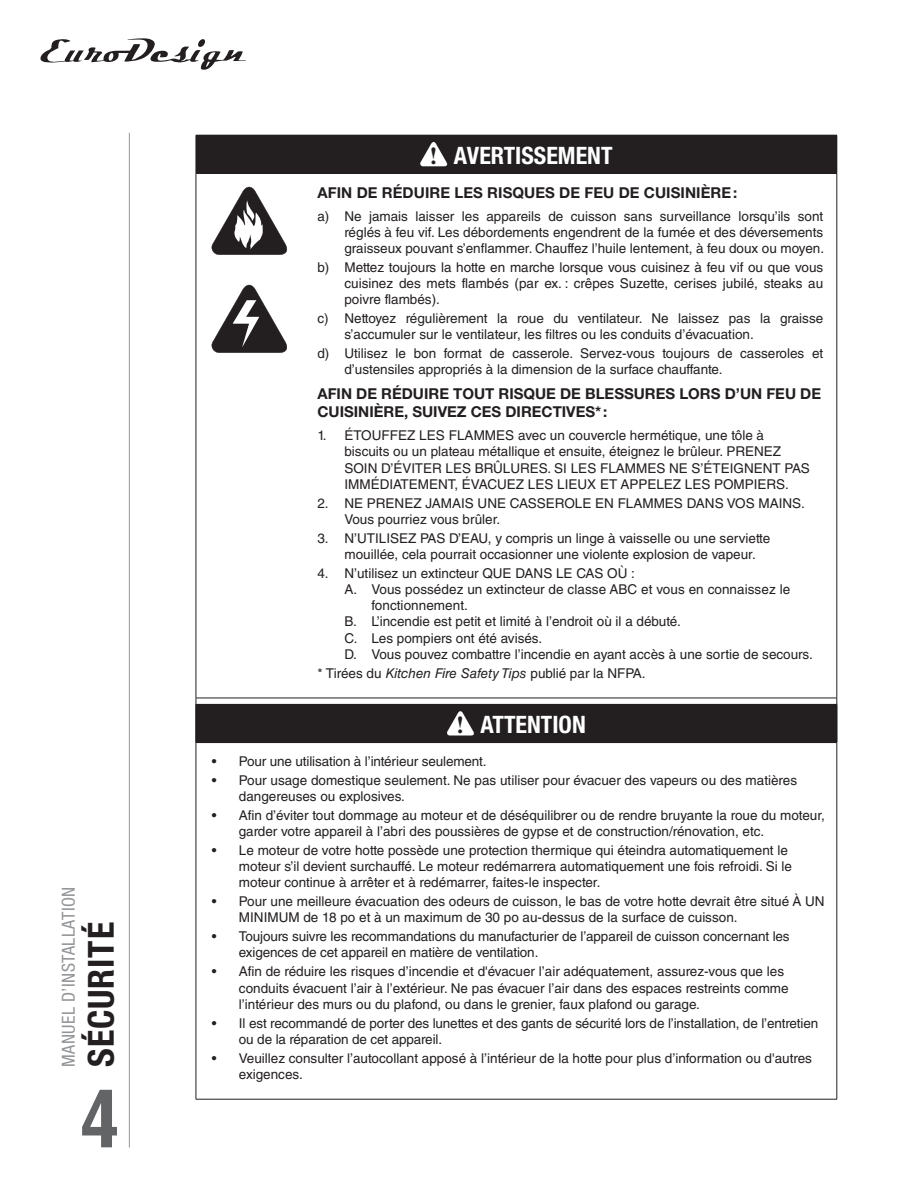
<style>
.page{position:relative;width:918px;height:1188px;background:#fff}
.page>*{position:absolute;margin:0;border:0;box-sizing:border-box;transform-origin:0 0}
.t1{font:700 condensed 78px "Helvetica LT Std";color:#636466}
.t2{font:700 condensed 36px "Helvetica Neue LT Std";letter-spacing:.025em;color:#231f20}
.t3{font:700 condensed 24px "Helvetica Neue LT Std";color:#fff}
.t4{font:condensed 18px "Helvetica Neue LT Std";letter-spacing:.025em;color:#939598}
.t5{font:700 15px/18px "Helvetica Neue LT Std";color:#231f20}
.t6{font:13.5px/16.2px "Helvetica LT Std";color:#231f20}
.s1{font-family:"Times New Roman";font-stretch:normal;font-size:24.6px;color:#231f20}
.s2{font-style:italic}
</style>
<div class="page">
<svg style="left:40px;top:38px;width:206px;height:32px"></svg>
<hr style="left:129px;top:133px;width:1px;height:1015px;background:#939598">
<div style="left:196px;top:135px;width:641px;height:38px;background:#231f20"></div>
<hr style="left:837px;top:135px;width:1px;height:38px;background:#231f20">
<hr style="left:196px;top:174px;width:1px;height:524px;background:#231f20">
<hr style="left:196px;top:698px;width:108px;height:1px;background:#231f20">
<hr style="left:196px;top:698px;width:1px;height:44px;background:#231f20">
<hr style="left:837px;top:174px;width:1px;height:524px;background:#231f20">
<hr style="left:304px;top:698px;width:533px;height:1px;background:#231f20">
<hr style="left:837px;top:698px;width:1px;height:44px;background:#231f20">
<hr style="left:196px;top:173px;width:641px;height:1px;background:#231f20">
<svg style="left:420px;top:142px;width:27px;height:25px"></svg>
<svg style="left:211px;top:186px;width:77px;height:69px"></svg>
<svg style="left:212px;top:284px;width:75px;height:69px"></svg>
<div style="left:196px;top:704px;width:641px;height:39px;background:#231f20"></div>
<hr style="left:196px;top:743px;width:1px;height:356px;background:#231f20">
<svg style="left:196px;top:1099px;width:16px;height:1px"></svg>
<hr style="left:837px;top:743px;width:1px;height:356px;background:#231f20">
<hr style="left:212px;top:1099px;width:625px;height:1px;background:#231f20">
<svg style="left:447px;top:711px;width:27px;height:25px"></svg>
<h3 class="t4" style="left:58px;top:1067px;width:182px;rotate:-90deg">MANUEL D’INSTALLATION</h3>
<h2 class="t2" style="left:80px;top:1067px;width:146px;rotate:-90deg">SÉCURITÉ</h2>
<h1 class="t1" style="left:80px;top:1075px;width:40px">4</h1>
<h3 class="t3" style="left:430px;top:142px;width:185px"><span class="s1">!</span> AVERTISSEMENT</h3>
<p class="t5" style="left:317px;top:185px;width:421px">AFIN DE RÉDUIRE LES RISQUES DE FEU DE CUISINIÈRE :</p>
<p class="t6" style="left:344px;top:209px;width:481px;text-align:justify;text-indent:-27px">a) Ne jamais laisser les appareils de cuisson sans surveillance lorsqu’ils sont réglés à feu vif. Les débordements engendrent de la fumée et des déversements graisseux pouvant s’enflammer. Chauffez l’huile lentement, à feu doux ou moyen.</p>
<p class="t6" style="left:344px;top:260px;width:480px;text-align:justify;text-indent:-27px">b) Mettez toujours la hotte en marche lorsque vous cuisinez à feu vif ou que vous cuisinez des mets flambés (par ex. : crêpes Suzette, cerises jubilé, steaks au poivre flambés).</p>
<p class="t6" style="left:344px;top:311px;width:480px;text-indent:-27px">c) Nettoyez régulièrement la roue du ventilateur. Ne laissez pas la graisse s’accumuler sur le ventilateur, les filtres ou les conduits d’évacuation.</p>
<p class="t6" style="left:344px;top:346px;width:480px;text-indent:-27px">d) Utilisez le bon format de casserole. Servez-vous toujours de casseroles et d’ustensiles appropriés à la dimension de la surface chauffante.</p>
<p class="t5" style="left:317px;top:386px;width:505px">AFIN DE RÉDUIRE TOUT RISQUE DE BLESSURES LORS D’UN FEU DE<br>CUISINIÈRE, SUIVEZ CES DIRECTIVES* :</p>
<p class="t6" style="left:344px;top:428px;width:467px;text-indent:-27px">1. ÉTOUFFEZ LES FLAMMES avec un couvercle hermétique, une tôle à biscuits ou un plateau métallique et ensuite, éteignez le brûleur. PRENEZ SOIN D’ÉVITER LES BRÛLURES. SI LES FLAMMES NE S’ÉTEIGNENT PAS IMMÉDIATEMENT, ÉVACUEZ LES LIEUX ET APPELEZ LES POMPIERS.</p>
<p class="t6" style="left:344px;top:496px;width:462px;text-indent:-27px">2. NE PRENEZ JAMAIS UNE CASSEROLE EN FLAMMES DANS VOS MAINS.<br>Vous pourriez vous brûler.</p>
<p class="t6" style="left:344px;top:531px;width:427px;text-indent:-27px">3. N’UTILISEZ PAS D’EAU, y compris un linge à vaisselle ou une serviette mouillée, cela pourrait occasionner une violente explosion de vapeur.</p>
<p class="t6" style="left:317px;top:566px;width:319px">4. N’utilisez un extincteur QUE DANS LE CAS OÙ :</p>
<p class="t6" style="left:344px;top:582px;width:447px">A. Vous possédez un extincteur de classe ABC et vous en connaissez le</p>
<p class="t6" style="left:371px;top:598px;width:98px">fonctionnement.</p>
<p class="t6" style="left:344px;top:615px;width:338px">B. L’incendie est petit et limité à l’endroit où il a débuté.</p>
<p class="t6" style="left:344px;top:631px;width:199px">C. Les pompiers ont été avisés.</p>
<p class="t6" style="left:344px;top:647px;width:470px">D. Vous pouvez combattre l’incendie en ayant accès à une sortie de secours.</p>
<p class="t6" style="left:317px;top:666px;width:330px">* Tirées du <span class="s2">Kitchen Fire Safety Tips</span> publié par la NFPA.</p>
<h3 class="t3" style="left:456px;top:711px;width:131px"><span class="s1">!</span> ATTENTION</h3>
<p class="t6" style="left:212px;top:754px;width:276px">• Pour une utilisation à l’intérieur seulement.</p>
<p class="t6" style="left:239px;top:773px;width:560px;text-indent:-27px">• Pour usage domestique seulement. Ne pas utiliser pour évacuer des vapeurs ou des matières dangereuses ou explosives.</p>
<p class="t6" style="left:239px;top:808px;width:588px;text-indent:-27px">• Afin d’éviter tout dommage au moteur et de déséquilibrer ou de rendre bruyante la roue du moteur, garder votre appareil à l’abri des poussières de gypse et de construction/rénovation, etc.</p>
<p class="t6" style="left:239px;top:843px;width:555px;text-indent:-27px">• Le moteur de votre hotte possède une protection thermique qui éteindra automatiquement le moteur s’il devient surchauffé. Le moteur redémarrera automatiquement une fois refroidi. Si le moteur continue à arrêter et à redémarrer, faites-le inspecter.</p>
<p class="t6" style="left:239px;top:894px;width:587px;text-indent:-27px">• Pour une meilleure évacuation des odeurs de cuisson, le bas de votre hotte devrait être situé À UN<br>MINIMUM de 18 po et à un maximum de 30 po au-dessus de la surface de cuisson.</p>
<p class="t6" style="left:239px;top:929px;width:552px;text-indent:-27px">• Toujours suivre les recommandations du manufacturier de l’appareil de cuisson concernant les exigences de cet appareil en matière de ventilation.</p>
<p class="t6" style="left:239px;top:965px;width:551px;text-indent:-27px">• Afin de réduire les risques d’incendie et d'évacuer l’air adéquatement, assurez-vous que les conduits évacuent l’air à l’extérieur. Ne pas évacuer l’air dans des espaces restreints comme l’intérieur des murs ou du plafond, ou dans le grenier, faux plafond ou garage.</p>
<p class="t6" style="left:239px;top:1016px;width:581px;text-indent:-27px">• Il est recommandé de porter des lunettes et des gants de sécurité lors de l’installation, de l’entretien ou de la réparation de cet appareil.</p>
<p class="t6" style="left:239px;top:1051px;width:575px;text-indent:-27px">• Veuillez consulter l’autocollant apposé à l’intérieur de la hotte pour plus d’information ou d'autres exigences.</p>
</div>
